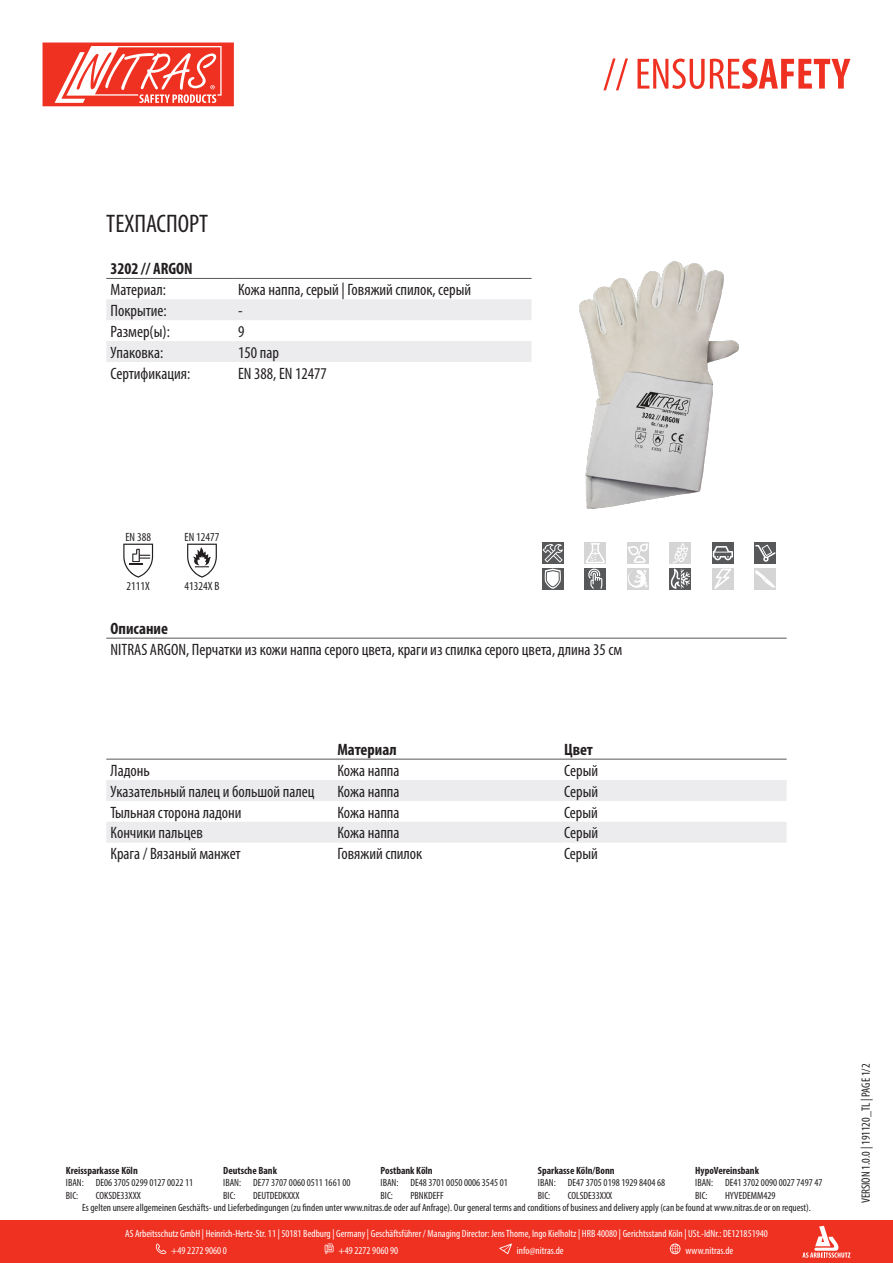
<style>
.page{position:relative;width:893px;height:1263px;background:#fff}
.page>*{position:absolute;margin:0;border:0;box-sizing:border-box;transform-origin:0 0}
.t1{font:condensed 25.5px "Myriad Pro";color:#231f20}
.t2{font:condensed 16.5px "Myriad Pro";color:#231f20}
.t3{font:700 condensed 16.5px "Myriad Pro";color:#231f20}
.t4{font:condensed 12px "Myriad Pro";color:#231f20}
.t5{font:condensed 10.5px/12.6px "Myriad Pro";color:#231f20}
.t6{font:condensed 10.5px/17px "Myriad Pro";color:#fff}
.t7{font:700 condensed 10.5px "Myriad Pro";color:#231f20}
</style>
<div class="page">
<svg style="left:603px;top:58px;width:247px;height:32px"></svg>
<svg style="left:43px;top:43px;width:191px;height:63px"></svg>
<div style="left:0;top:1220px;width:893px;height:43px;background:#ef3122"></div>
<svg style="left:802px;top:1226px;width:48px;height:32px"></svg>
<svg style="left:156px;top:1243px;width:10px;height:11px"></svg>
<svg style="left:325px;top:1243px;width:9px;height:11px"></svg>
<svg style="left:499px;top:1243px;width:13px;height:11px"></svg>
<svg style="left:670px;top:1243px;width:10px;height:11px"></svg>
<svg style="left:106px;top:299px;width:425px;height:63px"></svg>
<hr style="left:106px;top:278px;width:128px;height:1px;background:#57585a">
<hr style="left:234px;top:278px;width:297px;height:1px;background:#57585a">
<img style="left:531px;top:261px;width:208px;height:248px">
<svg style="left:123px;top:544px;width:30px;height:34px"></svg>
<svg style="left:187px;top:544px;width:30px;height:34px"></svg>
<div style="left:542px;top:542px;width:21px;height:22px;background:#57585a"></div>
<svg style="left:543px;top:544px;width:20px;height:18px"></svg>
<div style="left:585px;top:542px;width:21px;height:22px;background:#d5d5d6"></div>
<svg style="left:586px;top:543px;width:19px;height:20px"></svg>
<div style="left:627px;top:542px;width:21px;height:22px;background:#d5d5d6"></div>
<svg style="left:628px;top:543px;width:20px;height:20px"></svg>
<div style="left:670px;top:542px;width:21px;height:22px;background:#d5d5d6"></div>
<div style="left:712px;top:542px;width:21px;height:22px;background:#57585a"></div>
<svg style="left:713px;top:546px;width:20px;height:14px"></svg>
<div style="left:755px;top:542px;width:21px;height:22px;background:#57585a"></div>
<svg style="left:755px;top:545px;width:21px;height:17px"></svg>
<div style="left:542px;top:568px;width:21px;height:21px;background:#57585a"></div>
<svg style="left:544px;top:569px;width:17px;height:20px"></svg>
<div style="left:585px;top:568px;width:21px;height:21px;background:#57585a"></div>
<svg style="left:588px;top:569px;width:14px;height:20px"></svg>
<div style="left:627px;top:568px;width:21px;height:21px;background:#d5d5d6"></div>
<svg style="left:628px;top:569px;width:20px;height:19px"></svg>
<div style="left:670px;top:568px;width:21px;height:21px;background:#57585a"></div>
<svg style="left:670px;top:543px;width:20px;height:46px"></svg>
<div style="left:712px;top:568px;width:21px;height:21px;background:#d5d5d6"></div>
<svg style="left:714px;top:569px;width:17px;height:20px"></svg>
<div style="left:755px;top:568px;width:21px;height:21px;background:#d5d5d6"></div>
<svg style="left:755px;top:570px;width:20px;height:18px"></svg>
<hr style="left:106px;top:638px;width:681px;height:1px;background:#57585a">
<svg style="left:106px;top:780px;width:681px;height:63px"></svg>
<hr style="left:106px;top:759px;width:227px;height:1px;background:#57585a">
<hr style="left:333px;top:759px;width:227px;height:1px;background:#57585a">
<hr style="left:560px;top:759px;width:227px;height:1px;background:#57585a">
<p class="t1" style="left:106px;top:208px;width:103px">ТЕХПАСПОРТ</p>
<p class="t3" style="left:111px;top:258px;width:84px">3202 // ARGON</p>
<p class="t2" style="left:111px;top:280px;width:57px">Материал:</p>
<p class="t2" style="left:238px;top:280px;width:234px">Кожа наппа, серый | Говяжий спилок, серый</p>
<p class="t2" style="left:111px;top:300px;width:58px">Покрытие:</p>
<p class="t2" style="left:238px;top:300px;width:6px">-</p>
<p class="t2" style="left:111px;top:321px;width:61px">Размер(ы):</p>
<p class="t2" style="left:238px;top:321px;width:8px">9</p>
<p class="t2" style="left:111px;top:342px;width:54px">Упаковка:</p>
<p class="t2" style="left:238px;top:342px;width:42px">150 пар</p>
<p class="t2" style="left:111px;top:363px;width:81px">Сертификация:</p>
<p class="t2" style="left:238px;top:363px;width:90px">EN 388, EN 12477</p>
<p class="t4" style="left:125px;top:529px;width:27px">EN 388</p>
<p class="t4" style="left:185px;top:529px;width:36px">EN 12477</p>
<p class="t4" style="left:127px;top:578px;width:25px">2111X</p>
<p class="t4" style="left:185px;top:578px;width:36px">41324X B</p>
<p class="t3" style="left:111px;top:618px;width:59px">Описание</p>
<p class="t2" style="left:111px;top:639px;width:513px">NITRAS ARGON, Перчатки из кожи наппа серого цвета, краги из спилка серого цвета, длина 35 см</p>
<p class="t3" style="left:337px;top:739px;width:61px">Материал</p>
<p class="t3" style="left:564px;top:739px;width:30px">Цвет</p>
<p class="t2" style="left:111px;top:760px;width:41px">Ладонь</p>
<p class="t2" style="left:337px;top:760px;width:64px">Кожа наппа</p>
<p class="t2" style="left:564px;top:760px;width:36px">Cерый</p>
<p class="t2" style="left:111px;top:781px;width:205px">Указательный палец и большой палец</p>
<p class="t2" style="left:337px;top:781px;width:64px">Кожа наппа</p>
<p class="t2" style="left:564px;top:781px;width:36px">Cерый</p>
<p class="t2" style="left:111px;top:802px;width:133px">Тыльная сторона ладони</p>
<p class="t2" style="left:337px;top:802px;width:64px">Кожа наппа</p>
<p class="t2" style="left:564px;top:802px;width:35px">Серый</p>
<p class="t2" style="left:111px;top:823px;width:94px">Кончики пальцев</p>
<p class="t2" style="left:337px;top:823px;width:64px">Кожа наппа</p>
<p class="t2" style="left:564px;top:823px;width:36px">Cерый</p>
<p class="t2" style="left:111px;top:844px;width:132px">Крага / Вязаный манжет</p>
<p class="t2" style="left:337px;top:844px;width:86px">Говяжий спилок</p>
<p class="t2" style="left:564px;top:844px;width:35px">Серый</p>
<p class="t7" style="left:66px;top:1164px;width:73px">Kreissparkasse Köln</p>
<p class="t7" style="left:223px;top:1164px;width:55px">Deutsche Bank</p>
<p class="t7" style="left:381px;top:1164px;width:54px">Postbank Köln</p>
<p class="t7" style="left:538px;top:1164px;width:78px">Sparkasse Köln/Bonn</p>
<p class="t7" style="left:695px;top:1164px;width:65px">HypoVereinsbank</p>
<p class="t5" style="left:66px;top:1176px;width:19px">IBAN:<br>BIC:</p>
<p class="t5" style="left:96px;top:1176px;width:99px">DE06 3705 0299 0127 0022 11<br>COKSDE33XXX</p>
<p class="t5" style="left:223px;top:1176px;width:19px">IBAN:<br>BIC:</p>
<p class="t5" style="left:253px;top:1176px;width:99px">DE77 3707 0060 0511 1661 00<br>DEUTDEDKXXX</p>
<p class="t5" style="left:381px;top:1176px;width:19px">IBAN:<br>BIC:</p>
<p class="t5" style="left:410px;top:1176px;width:99px">DE48 3701 0050 0006 3545 01<br>PBNKDEFF</p>
<p class="t5" style="left:538px;top:1176px;width:19px">IBAN:<br>BIC:</p>
<p class="t5" style="left:568px;top:1176px;width:99px">DE47 3705 0198 1929 8404 68<br>COLSDE33XXX</p>
<p class="t5" style="left:695px;top:1176px;width:19px">IBAN:<br>BIC:</p>
<p class="t5" style="left:725px;top:1176px;width:99px">DE41 3702 0090 0027 7497 47</p>
<p class="t5" style="left:725px;top:1189px;width:52px">HYVEDEMM429</p>
<p class="t5" style="left:82px;top:1201px;width:730px">Es gelten unsere allgemeinen Geschäfts- und Lieferbedingungen (zu finden unter www.nitras.de oder auf Anfrage). Our general terms and conditions of business and delivery apply (can be found at www.nitras.de or on request).</p>
<p class="t6" style="left:171px;top:1225px;width:598px;text-indent:-46px">AS Arbeitsschutz GmbH | Heinrich-Hertz-Str. 11 | 50181 Bedburg | Germany | Geschäftsführer / Managing Director: Jens Thome, Ingo Kielholtz | HRB 40080 | Gerichtsstand Köln | USt.-IdNr.: DE121851940 +49 2272 9060 0</p>
<p class="t6" style="left:338px;top:1242px;width:61px">+49 2272 9060 90</p>
<p class="t6" style="left:517px;top:1242px;width:48px">info@nitras.de</p>
<p class="t6" style="left:685px;top:1242px;width:49px">www.nitras.de</p>
<p class="t4" style="left:859px;top:1203px;width:141px;rotate:-90deg">VERSION 1.0.0 | 191120_TL | PAGE 1/2</p>
</div>
